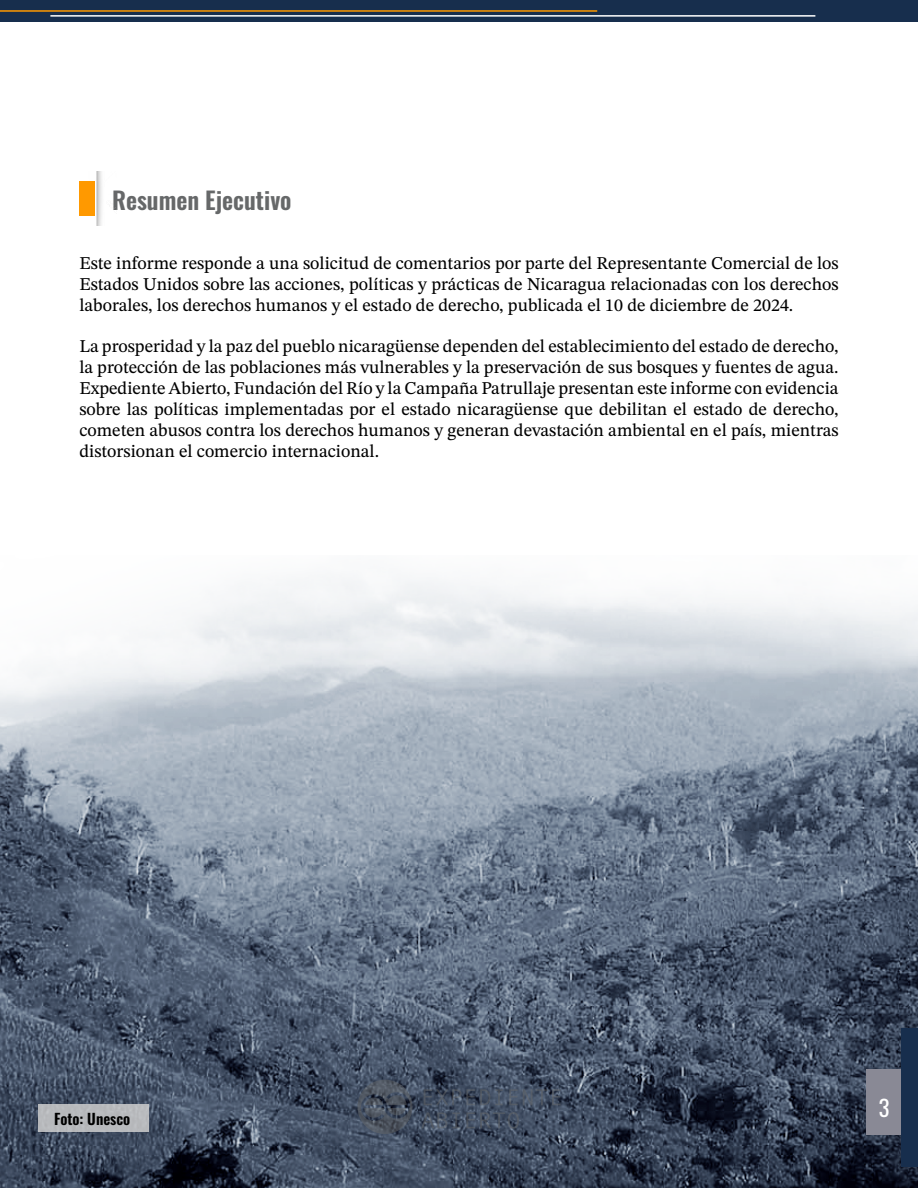
<style>
.page{position:relative;width:918px;height:1188px;background:#fff}
.page>*{position:absolute;margin:0;border:0;box-sizing:border-box;transform-origin:0 0}
.t1{font:24px "Oswald";color:#666869}
.t2{font:22.5px "Oswald";color:#fff}
.t3{font:18px/21px "STIX Two Text";color:#000;text-align:justify}
.t4{font:15px "Oswald";color:#000}
</style>
<div class="page">
<div style="left:0;top:0;width:918px;height:21px;background:#172e4d"></div>
<hr style="left:0;top:10px;width:597px;height:2px;background:#f90">
<hr style="left:50px;top:15px;width:765px;height:2px;background:#fff">
<img style="left:0;top:577px;width:918px;height:611px">
<div style="left:867px;top:1069px;width:41px;height:65px;background:#898995"></div>
<div style="left:902px;top:1028px;width:16px;height:138px;background:#172e4d"></div>
<svg style="left:357px;top:1080px;width:56px;height:54px"></svg>
<svg style="left:424px;top:1089px;width:79px;height:16px"></svg>
<svg style="left:509px;top:1089px;width:52px;height:16px"></svg>
<svg style="left:421px;top:1112px;width:26px;height:16px"></svg>
<svg style="left:453px;top:1112px;width:7px;height:16px"></svg>
<svg style="left:466px;top:1112px;width:53px;height:17px"></svg>
<img style="left:89px;top:172px;width:13px;height:53px">
<div style="left:79px;top:181px;width:16px;height:34px;background:#f90"></div>
<div style="left:38px;top:1105px;width:110px;height:27px;background:#b8babd"></div>
<h1 class="t1" style="left:112px;top:178px;width:181px">Resumen Ejecutivo</h1>
<p class="t3" style="left:79px;top:252px;width:761px">Este informe responde a una solicitud de comentarios por parte del Representante Comercial de los Estados Unidos sobre las acciones, políticas y prácticas de Nicaragua relacionadas con los derechos laborales, los derechos humanos y el estado de derecho, publicada el 10 de diciembre de 2024.</p>
<p class="t3" style="left:79px;top:335px;width:761px">La prosperidad y la paz del pueblo nicaragüense dependen del establecimiento del estado de derecho, la protección de las poblaciones más vulnerables y la preservación de sus bosques y fuentes de agua.<br>Expediente Abierto, Fundación del Río y la Campaña Patrullaje presentan este informe con evidencia sobre las políticas implementadas por el estado nicaragüense que debilitan el estado de derecho, cometen abusos contra los derechos humanos y generan devastación ambiental en el país, mientras distorsionan el comercio internacional.</p>
<p class="t4" style="left:54px;top:1105px;width:78px">Foto: Unesco</p>
<p class="t2" style="left:879px;top:1088px;width:12px">3</p>
</div>
